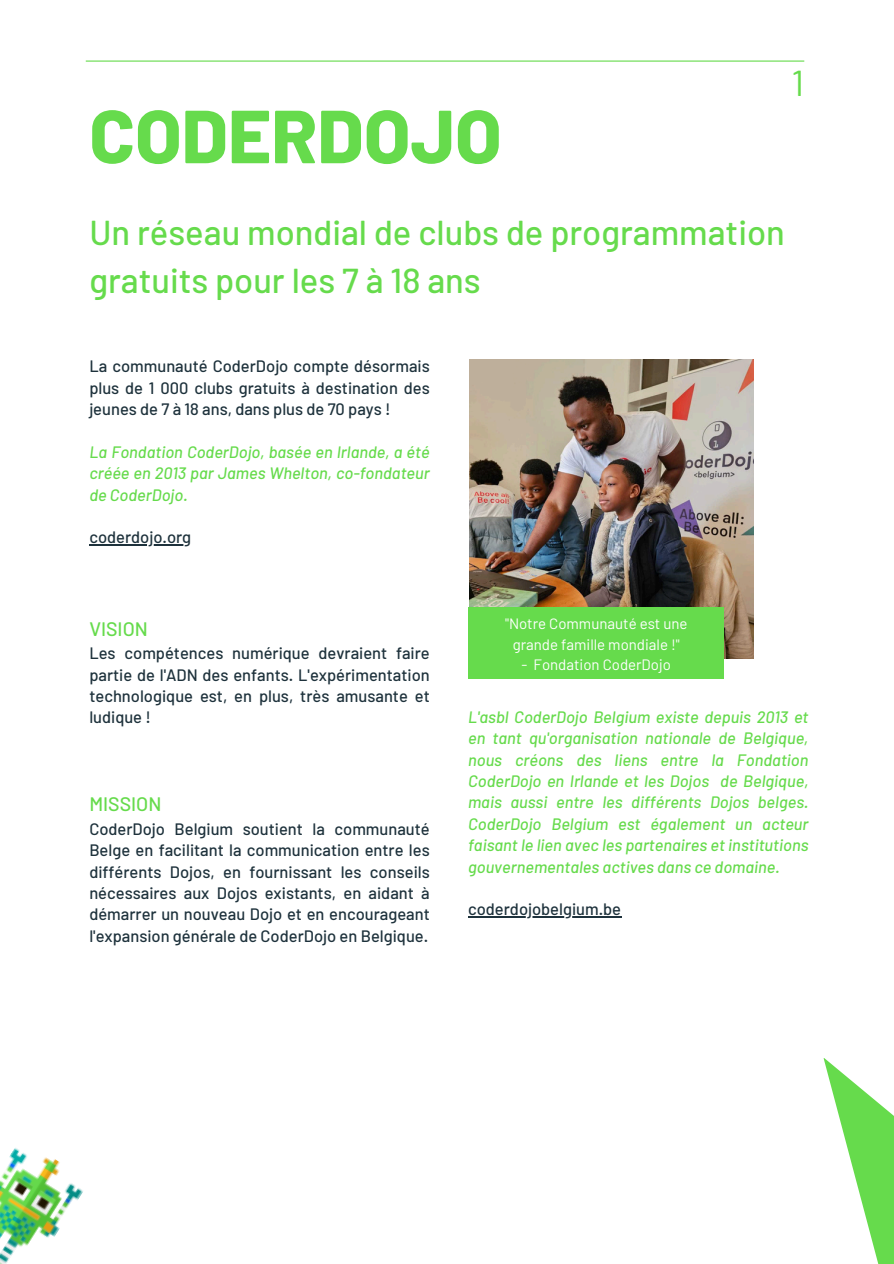
<style>
.page{position:relative;width:894px;height:1264px;background:#fff}
.page>*{position:absolute;margin:0;border:0;box-sizing:border-box;transform-origin:0 0}
.t1{font:800 75px "Barlow";color:#66db4c}
.t2{font:36px "Barlow";color:#66db4c}
.t3{font:500 34.5px/47.2px "Barlow";color:#66db4c}
.t4{font:500 19.5px "Barlow";color:#66db4c}
.t5{font:500 16.5px/21.3px "Barlow";color:#1e323c;text-align:justify}
.t6{font:italic 500 16.5px/21.3px "Barlow";color:#66db4c;text-align:justify}
.t7{font:15px "Barlow";color:#fff}
</style>
<div class="page">
<img style="left:0;top:1148px;width:83px;height:115px">
<svg style="left:823px;top:1058px;width:70px;height:205px"></svg>
<img style="left:469px;top:359px;width:284px;height:300px">
<div style="left:468px;top:608px;width:255px;height:71px;background:#66db4c"></div>
<hr style="left:89px;top:544px;width:102px;height:1px;background:#1e323c">
<hr style="left:468px;top:916px;width:153px;height:1px;background:#1e323c">
<hr style="left:86px;top:60px;width:718px;height:2px;background:#66db4c">
<h2 class="t1" style="left:89px;top:88px;width:413px">CODERDOJO</h2>
<p class="t2" style="left:791px;top:60px;width:14px">1</p>
<p class="t3" style="left:89px;top:208px;width:696px">Un réseau mondial de clubs de programmation gratuits pour les 7 à 18 ans</p>
<p class="t5" style="left:89px;top:355px;width:342px">La communauté CoderDojo compte désormais plus de 1 000 clubs gratuits à destination des jeunes de 7 à 18 ans, dans plus de 70 pays !</p>
<p class="t6" style="left:89px;top:440px;width:342px">La Fondation CoderDojo, basée en Irlande, a été créée en 2013 par James Whelton, co-fondateur de CoderDojo.</p>
<p class="t5" style="left:89px;top:526px;width:103px">coderdojo.org</p>
<p class="t4" style="left:89px;top:616px;width:60px">VISION</p>
<p class="t5" style="left:89px;top:642px;width:342px">Les compétences numérique devraient faire partie de l'ADN des enfants. L'expérimentation technologique est, en plus, très amusante et ludique !</p>
<p class="t4" style="left:89px;top:791px;width:73px">MISSION</p>
<p class="t5" style="left:89px;top:817px;width:342px">CoderDojo Belgium soutient la communauté Belge en facilitant la communication entre les différents Dojos, en fournissant les conseils nécessaires aux Dojos existants, en aidant à démarrer un nouveau Dojo et en encourageant l'expansion générale de CoderDojo en Belgique.</p>
<p class="t7" style="left:505px;top:614px;width:184px">"Notre Communauté est une</p>
<p class="t7" style="left:512px;top:634px;width:169px">grande famille mondiale !"</p>
<p class="t7" style="left:521px;top:655px;width:151px">- Fondation CoderDojo</p>
<h3 class="t6" style="left:468px;top:705px;width:342px">L'asbl CoderDojo Belgium existe depuis 2013 et en tant qu'organisation nationale de Belgique, nous créons des liens entre la Fondation CoderDojo en Irlande et les Dojos de Belgique, mais aussi entre les différents Dojos belges.<br>CoderDojo Belgium est également un acteur faisant le lien avec les partenaires et institutions gouvernementales actives dans ce domaine.</h3>
<h3 class="t5" style="left:468px;top:898px;width:154px">coderdojobelgium.be</h3>
</div>
